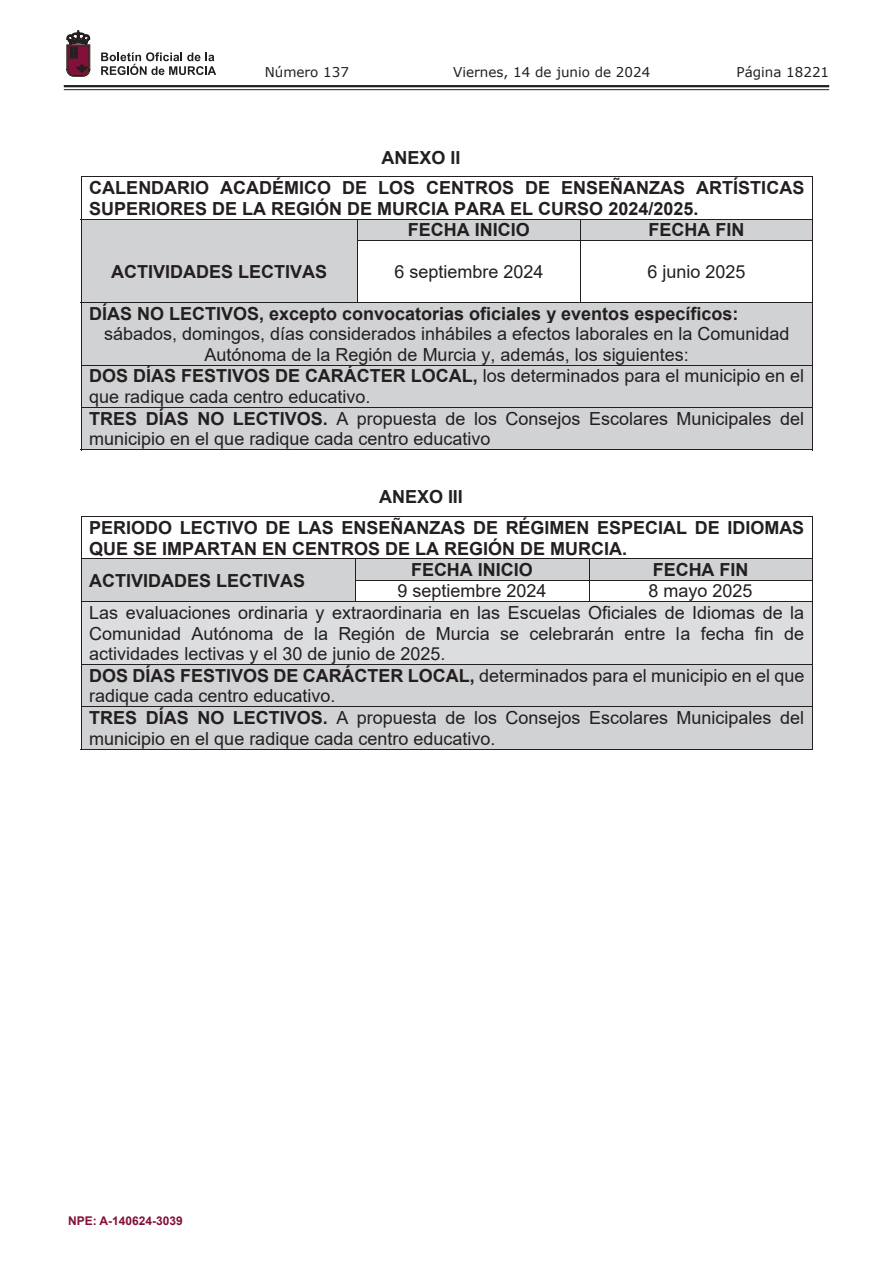
<style>
.page{position:relative;width:893px;height:1263px;background:#fff}
.page>*{position:absolute;margin:0;border:0;box-sizing:border-box;transform-origin:0 0}
.t1{font:18px/21px "Arial";color:#231f20}
.t2{font:700 18px/30.5px "Arial";color:#231f20}
.t3{font:13.5px "Verdana";color:#231f20}
.t4{font:700 12px "Arial";color:#830f3b}
.s1{font-weight:700}
</style>
<div class="page">
<hr style="left:64px;top:85px;width:765px;height:2px;background:#231f20">
<hr style="left:64px;top:89px;width:765px;height:1px;background:#231f20">
<svg style="left:101px;top:52px;width:115px;height:23px"></svg>
<svg style="left:67px;top:31px;width:23px;height:45px"></svg>
<hr style="left:81px;top:176px;width:732px;height:1px;background:#231f20">
<hr style="left:81px;top:177px;width:1px;height:42px;background:#231f20">
<hr style="left:812px;top:177px;width:1px;height:42px;background:#231f20">
<div style="left:82px;top:219px;width:275px;height:83px;background:#d1d2d4"></div>
<div style="left:358px;top:219px;width:222px;height:21px;background:#d1d2d4"></div>
<div style="left:581px;top:219px;width:231px;height:21px;background:#d1d2d4"></div>
<hr style="left:81px;top:219px;width:500px;height:1px;background:#231f20">
<hr style="left:581px;top:219px;width:231px;height:1px;background:#231f20">
<svg style="left:357px;top:220px;width:1px;height:20px"></svg>
<svg style="left:580px;top:220px;width:1px;height:20px"></svg>
<svg style="left:81px;top:220px;width:1px;height:21px"></svg>
<hr style="left:357px;top:240px;width:224px;height:1px;background:#231f20">
<hr style="left:581px;top:240px;width:231px;height:1px;background:#231f20">
<svg style="left:812px;top:219px;width:1px;height:22px"></svg>
<hr style="left:81px;top:241px;width:1px;height:61px;background:#231f20">
<hr style="left:357px;top:241px;width:1px;height:61px;background:#231f20">
<hr style="left:580px;top:241px;width:1px;height:61px;background:#231f20">
<hr style="left:812px;top:241px;width:1px;height:61px;background:#231f20">
<div style="left:82px;top:303px;width:730px;height:62px;background:#d1d2d4"></div>
<hr style="left:81px;top:302px;width:500px;height:1px;background:#231f20">
<hr style="left:581px;top:302px;width:231px;height:1px;background:#231f20">
<hr style="left:81px;top:303px;width:1px;height:62px;background:#231f20">
<hr style="left:812px;top:303px;width:1px;height:62px;background:#231f20">
<div style="left:82px;top:366px;width:730px;height:41px;background:#d1d2d4"></div>
<hr style="left:81px;top:365px;width:732px;height:1px;background:#231f20">
<hr style="left:81px;top:366px;width:1px;height:41px;background:#231f20">
<hr style="left:812px;top:366px;width:1px;height:41px;background:#231f20">
<div style="left:82px;top:408px;width:730px;height:41px;background:#d1d2d4"></div>
<hr style="left:81px;top:407px;width:732px;height:1px;background:#231f20">
<hr style="left:81px;top:408px;width:1px;height:42px;background:#231f20">
<hr style="left:81px;top:449px;width:731px;height:1px;background:#231f20">
<hr style="left:812px;top:408px;width:1px;height:42px;background:#231f20">
<hr style="left:81px;top:516px;width:732px;height:1px;background:#231f20">
<hr style="left:81px;top:517px;width:1px;height:41px;background:#231f20">
<hr style="left:812px;top:517px;width:1px;height:41px;background:#231f20">
<div style="left:82px;top:559px;width:273px;height:42px;background:#d1d2d4"></div>
<div style="left:355px;top:559px;width:234px;height:21px;background:#d1d2d4"></div>
<div style="left:589px;top:559px;width:223px;height:21px;background:#d1d2d4"></div>
<hr style="left:81px;top:558px;width:508px;height:1px;background:#231f20">
<hr style="left:589px;top:558px;width:223px;height:1px;background:#231f20">
<hr style="left:355px;top:580px;width:234px;height:1px;background:#231f20">
<hr style="left:589px;top:580px;width:223px;height:1px;background:#231f20">
<svg style="left:81px;top:559px;width:1px;height:42px"></svg>
<svg style="left:355px;top:559px;width:1px;height:42px"></svg>
<svg style="left:589px;top:559px;width:1px;height:42px"></svg>
<div style="left:82px;top:602px;width:730px;height:62px;background:#dcdddf"></div>
<hr style="left:81px;top:601px;width:508px;height:1px;background:#231f20">
<hr style="left:589px;top:601px;width:223px;height:1px;background:#231f20">
<svg style="left:812px;top:558px;width:1px;height:44px"></svg>
<hr style="left:81px;top:602px;width:1px;height:62px;background:#231f20">
<hr style="left:812px;top:602px;width:1px;height:62px;background:#231f20">
<div style="left:82px;top:665px;width:730px;height:41px;background:#d1d2d4"></div>
<hr style="left:81px;top:664px;width:732px;height:1px;background:#231f20">
<hr style="left:81px;top:665px;width:1px;height:41px;background:#231f20">
<hr style="left:812px;top:665px;width:1px;height:41px;background:#231f20">
<div style="left:82px;top:707px;width:730px;height:42px;background:#d1d2d4"></div>
<hr style="left:81px;top:706px;width:732px;height:1px;background:#231f20">
<hr style="left:81px;top:707px;width:1px;height:42px;background:#231f20">
<hr style="left:81px;top:749px;width:731px;height:1px;background:#231f20">
<hr style="left:812px;top:707px;width:1px;height:42px;background:#231f20">
<p class="t3" style="left:265px;top:62px;width:86px">Número 137</p>
<p class="t3" style="left:453px;top:62px;width:199px">Viernes, 14 de junio de 2024</p>
<p class="t3" style="left:736px;top:62px;width:94px">Página 18221</p>
<p class="t2" style="left:89px;top:142px;width:716px;text-indent:292px">ANEXO II<br>CALENDARIO ACADÉMICO DE LOS CENTROS DE ENSEÑANZAS ARTÍSTICAS</p>
<p class="t2" style="left:89px;top:193px;width:611px">SUPERIORES DE LA REGIÓN DE MURCIA PARA EL CURSO 2024/2025.</p>
<p class="t2" style="left:408px;top:215px;width:123px">FECHA INICIO</p>
<p class="t2" style="left:648px;top:215px;width:97px">FECHA FIN</p>
<p class="t1" style="left:394px;top:261px;width:151px">6 septiembre 2024</p>
<p class="t1" style="left:647px;top:261px;width:100px">6 junio 2025</p>
<p class="t2" style="left:89px;top:298px;width:651px">DÍAS NO LECTIVOS, excepto convocatorias oficiales y eventos específicos:</p>
<p class="t1" style="left:104px;top:323px;width:687px">sábados, domingos, días considerados inhábiles a efectos laborales en la Comunidad</p>
<p class="t1" style="left:205px;top:344px;width:486px">Autónoma de la Región de Murcia y, además, los siguientes:</p>
<p class="t1" style="left:89px;top:365px;width:716px"><span class="s1">DOS DÍAS FESTIVOS DE CARÁCTER LOCAL,</span> los determinados para el municipio en el</p>
<p class="t1" style="left:89px;top:386px;width:283px">que radique cada centro educativo.</p>
<p class="t1" style="left:89px;top:408px;width:716px"><span class="s1">TRES DÍAS NO LECTIVOS.</span> A propuesta de los Consejos Escolares Municipales del</p>
<p class="t1" style="left:89px;top:428px;width:403px">municipio en el que radique cada centro educativo</p>
<p class="t2" style="left:111px;top:256px;width:217px">ACTIVIDADES LECTIVAS</p>
<p class="t2" style="left:89px;top:482px;width:716px;text-indent:290px">ANEXO III<br>PERIODO LECTIVO DE LAS ENSEÑANZAS DE RÉGIMEN ESPECIAL DE IDIOMAS</p>
<p class="t2" style="left:89px;top:532px;width:539px;line-height:32.2px">QUE SE IMPARTAN EN CENTROS DE LA REGIÓN DE MURCIA.<br>ACTIVIDADES LECTIVAS</p>
<p class="t2" style="left:411px;top:555px;width:123px">FECHA INICIO</p>
<p class="t2" style="left:653px;top:555px;width:97px">FECHA FIN</p>
<p class="t1" style="left:397px;top:580px;width:151px">9 septiembre 2024</p>
<p class="t1" style="left:89px;top:580px;width:716px;text-indent:559px">8 mayo 2025<br>Las evaluaciones ordinaria y extraordinaria en las Escuelas Oficiales de Idiomas de la Comunidad Autónoma de la Región de Murcia se celebrarán entre la fecha fin de actividades lectivas y el 30 de junio de 2025.<br><span class="s1">DOS DÍAS FESTIVOS DE CARÁCTER LOCAL,</span> determinados para el municipio en el que radique cada centro educativo.<br><span class="s1">TRES DÍAS NO LECTIVOS.</span> A propuesta de los Consejos Escolares Municipales del municipio en el que radique cada centro educativo.</p>
<p class="t4" style="left:68px;top:1212px;width:116px">NPE: A-140624-3039</p>
</div>
